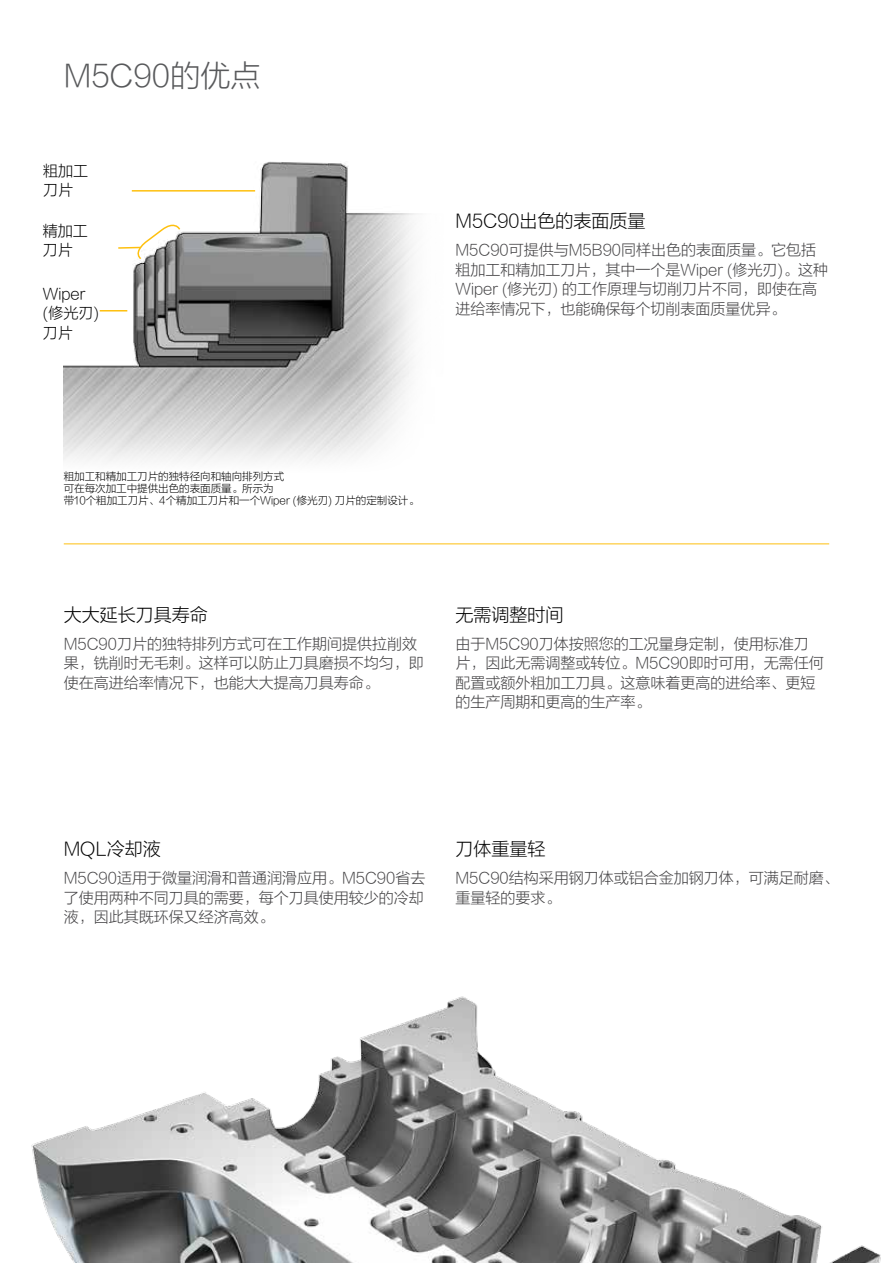
<style>
.page{position:relative;width:893px;height:1263px;background:#fff}
.page>*{position:absolute;margin:0;border:0;box-sizing:border-box;transform-origin:0 0}
.t1{font:30px "FZLTXHJW GB1 0";color:#58595b}
.t2{font:18px "FZLTXHJW GB1 0";color:#000}
.t3{font:15px/19.5px "FZLTXHJW GB1 0";color:#414042}
.t4{font:15px/19.5px "FZLTXHJW GB1 0";color:#000}
.t5{font:10.5px/12px "FZLTXHJW GB1 0";color:#000}
</style>
<div class="page">
<img style="left:31px;top:996px;width:850px;height:267px">
<img style="left:64px;top:161px;width:352px;height:301px">
<hr style="left:64px;top:544px;width:765px;height:1px;background:#fec00f">
<svg style="left:117px;top:221px;width:65px;height:40px"></svg>
<svg style="left:100px;top:310px;width:27px;height:1px"></svg>
<hr style="left:132px;top:190px;width:123px;height:2px;background:#fec00f">
<h1 class="t1" style="left:64px;top:59px;width:198px">M5C90的优点</h1>
<p class="t4" style="left:43px;top:161px;width:46px">粗加工刀片</p>
<p class="t4" style="left:43px;top:221px;width:47px">精加工刀片</p>
<p class="t4" style="left:43px;top:284px;width:57px">Wiper<br>(修光刃)刀片</p>
<p class="t2" style="left:455px;top:211px;width:191px">M5C90出色的表面质量</p>
<p class="t3" style="left:455px;top:241px;width:374px">M5C90可提供与M5B90同样出色的表面质量。它包括粗加工和精加工刀片，其中一个是Wiper (修光刃)。这种<br>Wiper (修光刃) 的工作原理与切削刀片不同，即使在高进给率情况下，也能确保每个切削表面质量优异。</p>
<p class="t5" style="left:64px;top:471px;width:357px">粗加工和精加工刀片的独特径向和轴向排列方式<br>可在每次加工中提供出色的表面质量。所示为<br>带10个粗加工刀片、4个精加工刀片和一个Wiper (修光刃) 刀片的定制设计。</p>
<p class="t2" style="left:64px;top:604px;width:145px">大大延长刀具寿命</p>
<p class="t3" style="left:64px;top:634px;width:362px">M5C90刀片的独特排列方式可在工作期间提供拉削效果，铣削时无毛刺。这样可以防止刀具磨损不均匀，即使在高进给率情况下，也能大大提高刀具寿命。</p>
<p class="t2" style="left:455px;top:604px;width:109px">无需调整时间</p>
<p class="t3" style="left:455px;top:634px;width:370px">由于M5C90刀体按照您的工况量身定制，使用标准刀片，因此无需调整或转位。M5C90即时可用，无需任何配置或额外粗加工刀具。这意味着更高的进给率、更短的生产周期和更高的生产率。</p>
<p class="t2" style="left:64px;top:839px;width:98px">MQL冷却液</p>
<p class="t3" style="left:64px;top:869px;width:363px;text-align:justify">M5C90适用于微量润滑和普通润滑应用。M5C90省去了使用两种不同刀具的需要，每个刀具使用较少的冷却液，因此其既环保又经济高效。</p>
<p class="t2" style="left:455px;top:839px;width:91px">刀体重量轻</p>
<p class="t3" style="left:455px;top:869px;width:385px">M5C90结构采用钢刀体或铝合金加钢刀体，可满足耐磨、重量轻的要求。</p>
</div>
